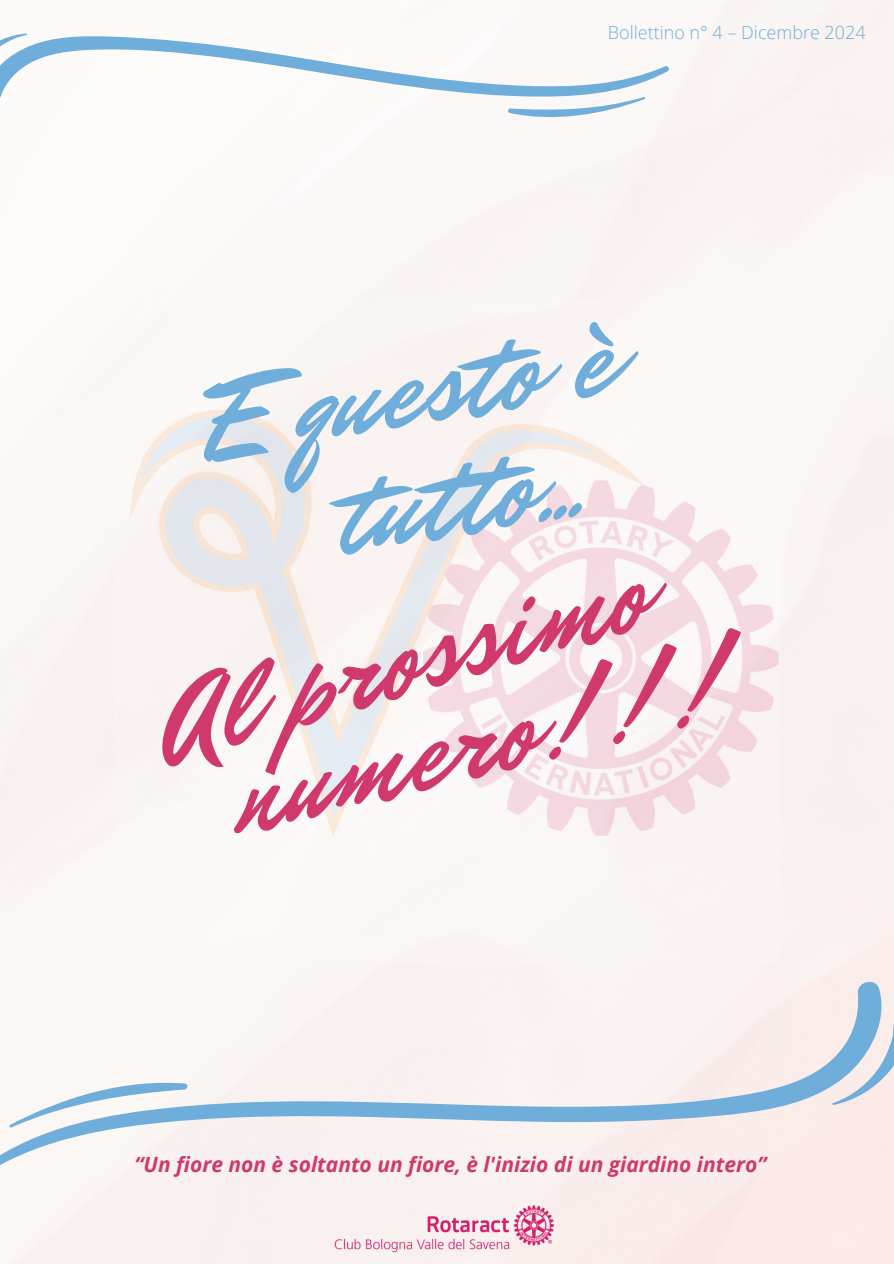
<style>
.page{position:relative;width:894px;height:1264px;background:#fff}
.page>*{position:absolute;margin:0;border:0;box-sizing:border-box;transform-origin:0 0}
.t1{font:120px "Mr Dafoe";color:#cf396e}
.t2{font:120px/114.6px "Mr Dafoe";color:#6fadda;text-align:center}
.t3{font:italic 700 21px "Open Sans";color:#cf396e}
.t4{font:300 18px "Open Sans";color:#6fadda}
</style>
<div class="page">
<svg style="left:0;top:22px;width:670px;height:145px"></svg>
<svg style="left:506px;top:88px;width:139px;height:40px"></svg>
<svg style="left:0;top:29px;width:27px;height:73px"></svg>
<img style="left:114px;top:299px;width:665px;height:665px">
<svg style="left:0;top:976px;width:893px;height:198px;fill:#faf2f0"></svg>
<svg style="left:6px;top:1074px;width:185px;height:54px"></svg>
<svg style="left:825px;top:1007px;width:68px;height:98px;background:#c5d3e3"></svg>
<img style="left:328px;top:1200px;width:237px;height:56px">
<h1 class="t4" style="left:607px;top:20px;width:259px">Bollettino n° 4 – Dicembre 2024</h1>
<h1 class="t2" style="left:196px;top:365px;width:413px;rotate:-9deg">E questo è tut o...</h1>
<p class="t1" style="left:139px;top:648px;width:503px;rotate:-16deg">Al prossimo</p>
<p class="t1" style="left:209px;top:721px;width:513px;rotate:-14deg">numero!!!</p>
<p class="t3" style="left:134px;top:1149px;width:633px">“Un fiore non è soltanto un fiore, è l'inizio di un giardino intero”</p>
</div>
